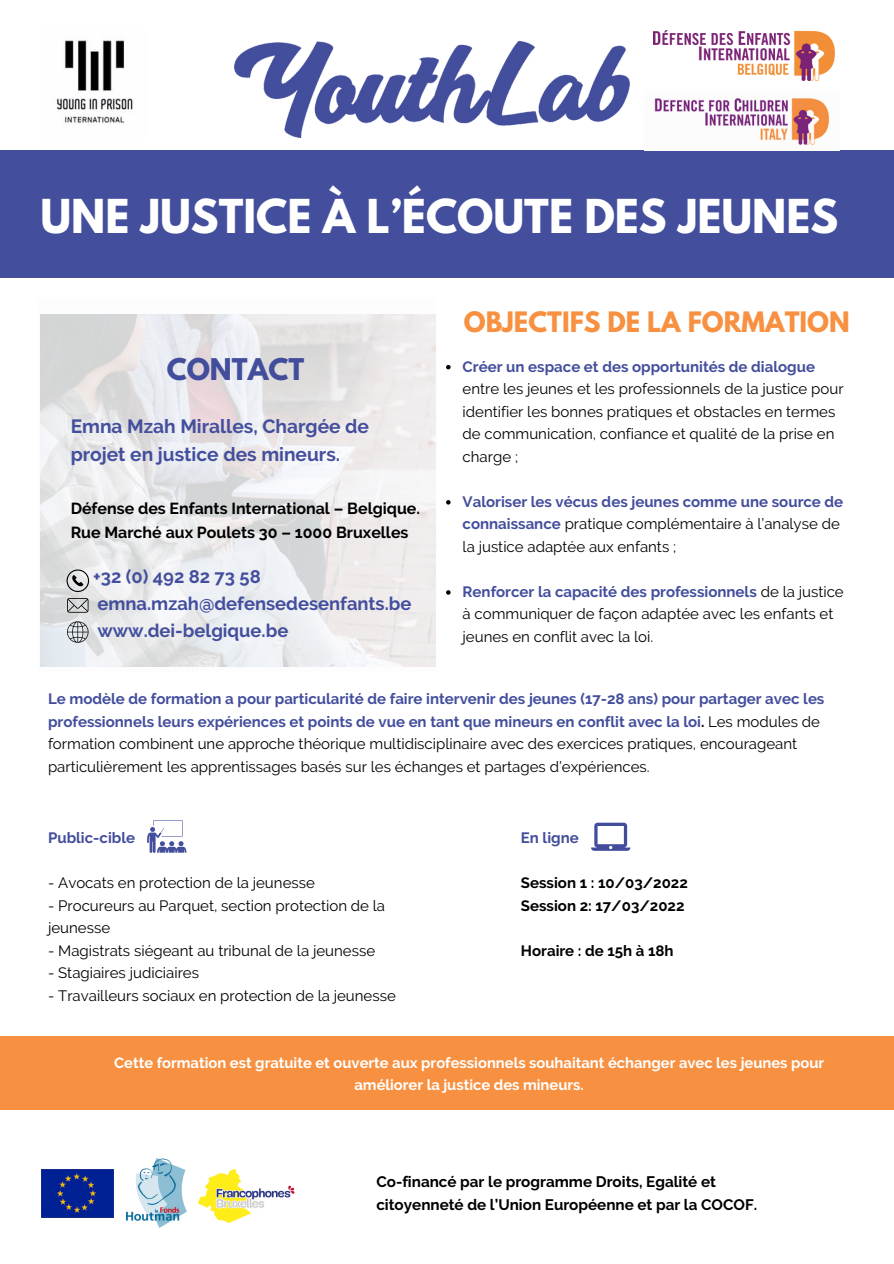
<style>
.page{position:relative;width:894px;height:1264px;background:#fff}
.page>*{position:absolute;margin:0;border:0;box-sizing:border-box;transform-origin:0 0}
.t1{font:700 41.4px "League Spartan";color:#fff}
.t2{font:700 26.55px "League Spartan";color:#424e9b}
.t3{font:700 24.9px "League Spartan";color:#f79141}
.t4{font:700 19.2px/28.2px "Raleway";color:#434e9d}
.t5{font:700 18.3px "Raleway";color:#434e9d}
.t6{font:700 15.9px/23.7px "Raleway";color:#000}
.t7{font:700 15.15px/22.5px "Raleway";color:#000}
.t8{font:15px/22.5px "Raleway";color:#000}
.t9{font:700 15px "Raleway";color:#000}
.t10{font:700 15px "Raleway";color:#434e9d}
.t11{font:700 15px "Raleway";color:#424e9b}
.t12{font:700 14.7px/21.6px "Raleway";color:#fff;text-align:center}
.s1{font-weight:700;color:#434e9d}
.s2{font-weight:700}
</style>
<div class="page">
<img style="left:234px;top:41px;width:395px;height:96px">
<div style="left:0;top:150px;width:893px;height:128px;background:#434e9d"></div>
<svg style="left:40px;top:314px;width:396px;height:353px;fill:#eceaeb"></svg>
<img style="left:653px;top:30px;width:181px;height:51px">
<img style="left:198px;top:1169px;width:97px;height:53px">
<img style="left:42px;top:1169px;width:72px;height:48px">
<div style="left:0;top:1036px;width:893px;height:73px;background:#f79141"></div>
<svg style="left:147px;top:820px;width:39px;height:32px"></svg>
<svg style="left:66px;top:569px;width:23px;height:23px"></svg>
<svg style="left:67px;top:598px;width:21px;height:14px"></svg>
<svg style="left:67px;top:621px;width:21px;height:21px"></svg>
<img style="left:57px;top:40px;width:77px;height:85px">
<img style="left:654px;top:98px;width:176px;height:48px">
<img style="left:127px;top:1158px;width:59px;height:69px">
<svg style="left:591px;top:822px;width:39px;height:28px"></svg>
<svg style="left:446px;top:365px;width:4px;height:4px"></svg>
<svg style="left:446px;top:500px;width:4px;height:4px"></svg>
<svg style="left:446px;top:590px;width:4px;height:4px"></svg>
<p class="t1" style="left:40px;top:195px;width:799px">UNE JUSTICE À L’ÉCOUTE DES JEUNES</p>
<p class="t2" style="left:167px;top:355px;width:139px">CONTACT</p>
<p class="t4" style="left:71px;top:412px;width:300px">Emna Mzah Miralles, Chargée de projet en justice des mineurs.</p>
<p class="t6" style="left:71px;top:496px;width:351px">Défense des Enfants International – Belgique.<br>Rue Marché aux Poulets 30 – 1000 Bruxelles</p>
<p class="t5" style="left:93px;top:566px;width:169px">+32 (0) 492 82 73 58</p>
<p class="t5" style="left:97px;top:593px;width:315px">emna.mzah@defensedesenfants.be</p>
<p class="t5" style="left:97px;top:620px;width:192px">www.dei-belgique.be</p>
<p class="t3" style="left:463px;top:309px;width:387px">OBJECTIFS DE LA FORMATION</p>
<p class="t8" style="left:462px;top:355px;width:382px"><span class="s1">Créer un espace et des opportunités de dialogue </span>entre les jeunes et les professionnels de la justice pour identifier les bonnes pratiques et obstacles en termes de communication, confiance et qualité de la prise en charge ;</p>
<p class="t8" style="left:462px;top:490px;width:382px"><span class="s1">Valoriser les vécus des jeunes comme une source de connaissance</span> pratique complémentaire à l’analyse de la justice adaptée aux enfants ;</p>
<p class="t8" style="left:462px;top:580px;width:382px"><span class="s1">Renforcer la capacité des professionnels</span> de la justice à communiquer de façon adaptée avec les enfants et jeunes en conflit avec la loi.</p>
<p class="t8" style="left:48px;top:687px;width:777px"><span class="s1">Le modèle de formation a pour particularité de faire intervenir des jeunes (17-28 ans) pour partager avec les professionnels leurs expériences et points de vue en tant que mineurs en conflit avec la loi</span><span class="s2">.</span> Les modules de formation combinent une approche théorique multidisciplinaire avec des exercices pratiques, encourageant particulièrement les apprentissages basés sur les échanges et partages d’expériences.</p>
<p class="t10" style="left:48px;top:829px;width:89px">Public-cible</p>
<p class="t8" style="left:48px;top:871px;width:268px">- Avocats en protection de la jeunesse</p>
<p class="t8" style="left:48px;top:894px;width:338px">- Procureurs au Parquet, section protection de la jeunesse</p>
<p class="t8" style="left:48px;top:939px;width:328px">- Magistrats siégeant au tribunal de la jeunesse</p>
<p class="t8" style="left:48px;top:961px;width:152px">- Stagiaires judiciaires</p>
<p class="t8" style="left:48px;top:984px;width:349px">- Travailleurs sociaux en protection de la jeunesse</p>
<p class="t11" style="left:521px;top:829px;width:59px">En ligne</p>
<p class="t9" style="left:521px;top:874px;width:168px">Session 1 : 10/03/2022</p>
<p class="t9" style="left:521px;top:896px;width:165px">Session 2: 17/03/2022</p>
<p class="t9" style="left:521px;top:941px;width:154px">Horaire : de 15h à 18h</p>
<p class="t12" style="left:114px;top:1052px;width:711px">Cette formation est gratuite et ouverte aux professionnels souhaitant échanger avec les jeunes pour améliorer la justice des mineurs.</p>
<p class="t7" style="left:376px;top:1170px;width:382px">Co-financé par le programme Droits, Egalité et citoyenneté de l’Union Européenne et par la COCOF.</p>
</div>
